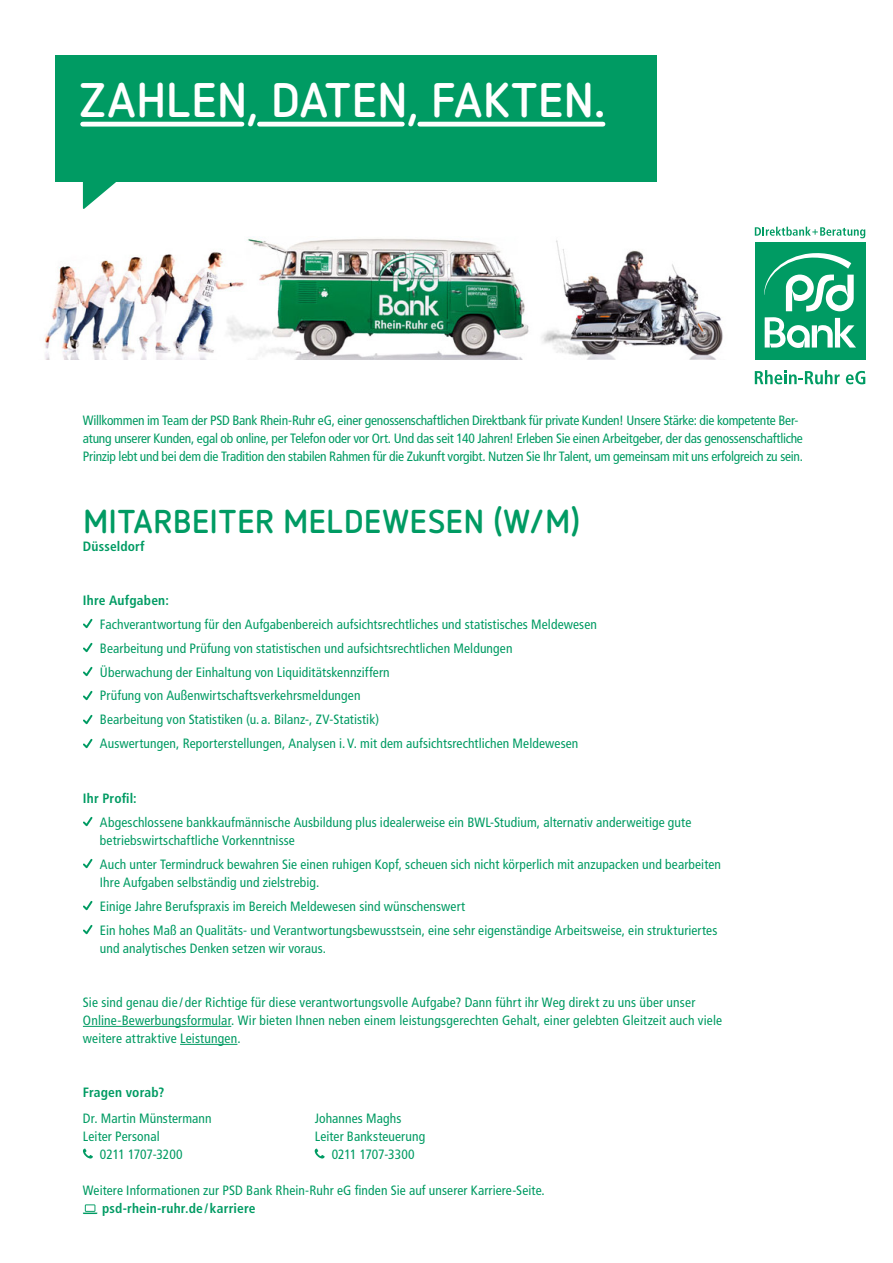
<style>
.page{position:relative;width:893px;height:1263px;background:#fff}
.page>*{position:absolute;margin:0;border:0;box-sizing:border-box;transform-origin:0 0}
.t1{font:700 48.45px "Netto OT";color:#fff}
.t2{font:700 33px "Netto OT";letter-spacing:.005em;color:#009b63}
.t3{font:condensed 13.5px/23.9px "Frutiger LT Pro";letter-spacing:.005em;color:#009b63}
.t4{font:condensed 13.5px/18px "Frutiger LT Pro";letter-spacing:-.015em;color:#009b63}
.t5{font:700 condensed 13.5px "Frutiger LT Pro";letter-spacing:.015em;color:#009b63}
</style>
<div class="page">
<hr style="left:83px;top:1026px;width:148px;height:1px;background:#009b63">
<hr style="left:180px;top:1044px;width:57px;height:1px;background:#009b63">
<svg style="left:83px;top:618px;width:10px;height:11px"></svg>
<svg style="left:83px;top:642px;width:10px;height:11px"></svg>
<svg style="left:83px;top:666px;width:10px;height:11px"></svg>
<svg style="left:83px;top:690px;width:10px;height:11px"></svg>
<svg style="left:83px;top:714px;width:10px;height:11px"></svg>
<svg style="left:83px;top:738px;width:10px;height:11px"></svg>
<svg style="left:83px;top:816px;width:10px;height:11px"></svg>
<svg style="left:83px;top:858px;width:10px;height:11px"></svg>
<svg style="left:83px;top:901px;width:10px;height:10px"></svg>
<svg style="left:83px;top:925px;width:10px;height:10px"></svg>
<svg style="left:83px;top:1148px;width:10px;height:10px"></svg>
<svg style="left:83px;top:1204px;width:14px;height:10px"></svg>
<svg style="left:315px;top:1148px;width:10px;height:10px"></svg>
<img style="left:44px;top:182px;width:679px;height:177px">
<div style="left:755px;top:242px;width:110px;height:117px;background:#009b63"></div>
<svg style="left:764px;top:253px;width:92px;height:95px"></svg>
<svg style="left:755px;top:227px;width:110px;height:11px"></svg>
<svg style="left:755px;top:370px;width:85px;height:14px"></svg>
<svg style="left:846px;top:371px;width:19px;height:13px"></svg>
<div style="left:55px;top:55px;width:602px;height:126px;background:#009b63"></div>
<svg style="left:83px;top:181px;width:55px;height:28px"></svg>
<div style="left:83px;top:122px;width:159px;height:5px;background:#fff"></div>
<div style="left:259px;top:122px;width:143px;height:5px;background:#fff"></div>
<div style="left:420px;top:122px;width:183px;height:5px;background:#fff"></div>
<h1 class="t1" style="left:79px;top:69px;width:528px">ZAHLEN, DATEN, FAKTEN.</h1>
<p class="t4" style="left:83px;top:411px;width:722px">Willkommen im Team der PSD Bank Rhein-Ruhr eG, einer genossenschaftlichen Direktbank für private Kunden! Unsere Stärke: die kompetente Ber&shy;atung unserer Kunden, egal ob online, per Telefon oder vor Ort. Und das seit 140 Jahren! Erleben Sie einen Arbeitgeber, der das genossenschaftliche<br>Prinzip lebt und bei dem die Tradition den stabilen Rahmen für die Zukunft vorgibt. Nutzen Sie Ihr Talent, um gemeinsam mit uns erfolgreich zu sein.</p>
<h2 class="t2" style="left:83px;top:501px;width:499px">MITARBEITER MELDEWESEN (W/M)</h2>
<p class="t5" style="left:83px;top:538px;width:63px">Düsseldorf</p>
<p class="t5" style="left:83px;top:592px;width:87px">Ihre Aufgaben:</p>
<p class="t3" style="left:100px;top:612px;width:499px">Fachverantwortung für den Aufgabenbereich aufsichtsrechtliches und statistisches Meldewesen Bearbeitung und Prüfung von statistischen und aufsichtsrechtlichen Meldungen<br>Überwachung der Einhaltung von Liquiditätskennziffern<br>Prüfung von Außenwirtschaftsverkehrsmeldungen<br>Bearbeitung von Statistiken (u. a. Bilanz-, ZV-Statistik)<br>Auswertungen, Reporterstellungen, Analysen i.V. mit dem aufsichtsrechtlichen Meldewesen</p>
<p class="t5" style="left:83px;top:790px;width:55px">Ihr Profil:</p>
<p class="t3" style="left:100px;top:813px;width:593px;line-height:18px">Abgeschlossene bankkaufmännische Ausbildung plus idealerweise ein BWL-Studium, alternativ anderweitige gute betriebswirtschaftliche Vorkenntnisse</p>
<p class="t3" style="left:100px;top:855px;width:623px;line-height:18px">Auch unter Termindruck bewahren Sie einen ruhigen Kopf, scheuen sich nicht körperlich mit anzupacken und bearbeiten<br>Ihre Aufgaben selbständig und zielstrebig.</p>
<p class="t3" style="left:100px;top:894px;width:619px">Einige Jahre Berufspraxis im Bereich Meldewesen sind wünschenswert<br>Ein hohes Maß an Qualitäts- und Verantwortungsbewusstsein, eine sehr eigenständige Arbeitsweise, ein strukturiertes</p>
<p class="t3" style="left:100px;top:936px;width:228px">und analytisches Denken setzen wir voraus.</p>
<p class="t3" style="left:83px;top:993px;width:641px;line-height:18px">Sie sind genau die / der Richtige für diese verantwortungsvolle Aufgabe? Dann führt ihr Weg direkt zu uns über unser<br>Online-Bewerbungsformular. Wir bieten Ihnen neben einem leistungsgerechten Gehalt, einer gelebten Gleitzeit auch viele weitere attraktive Leistungen.</p>
<p class="t5" style="left:83px;top:1084px;width:83px">Fragen vorab?</p>
<p class="t3" style="left:83px;top:1106px;width:130px">Dr. Martin Münstermann</p>
<p class="t3" style="left:83px;top:1124px;width:78px">Leiter Personal</p>
<p class="t3" style="left:100px;top:1142px;width:84px">0211 1707-3200</p>
<p class="t3" style="left:83px;top:1178px;width:463px">Weitere Informationen zur PSD Bank Rhein-Ruhr eG finden Sie auf unserer Karriere-Seite.</p>
<p class="t5" style="left:102px;top:1200px;width:155px">psd-rhein-ruhr.de / karriere</p>
<p class="t3" style="left:315px;top:1106px;width:88px">Johannes Maghs</p>
<p class="t3" style="left:315px;top:1124px;width:112px">Leiter Banksteuerung</p>
<p class="t3" style="left:332px;top:1142px;width:85px">0211 1707-3300</p>
</div>
